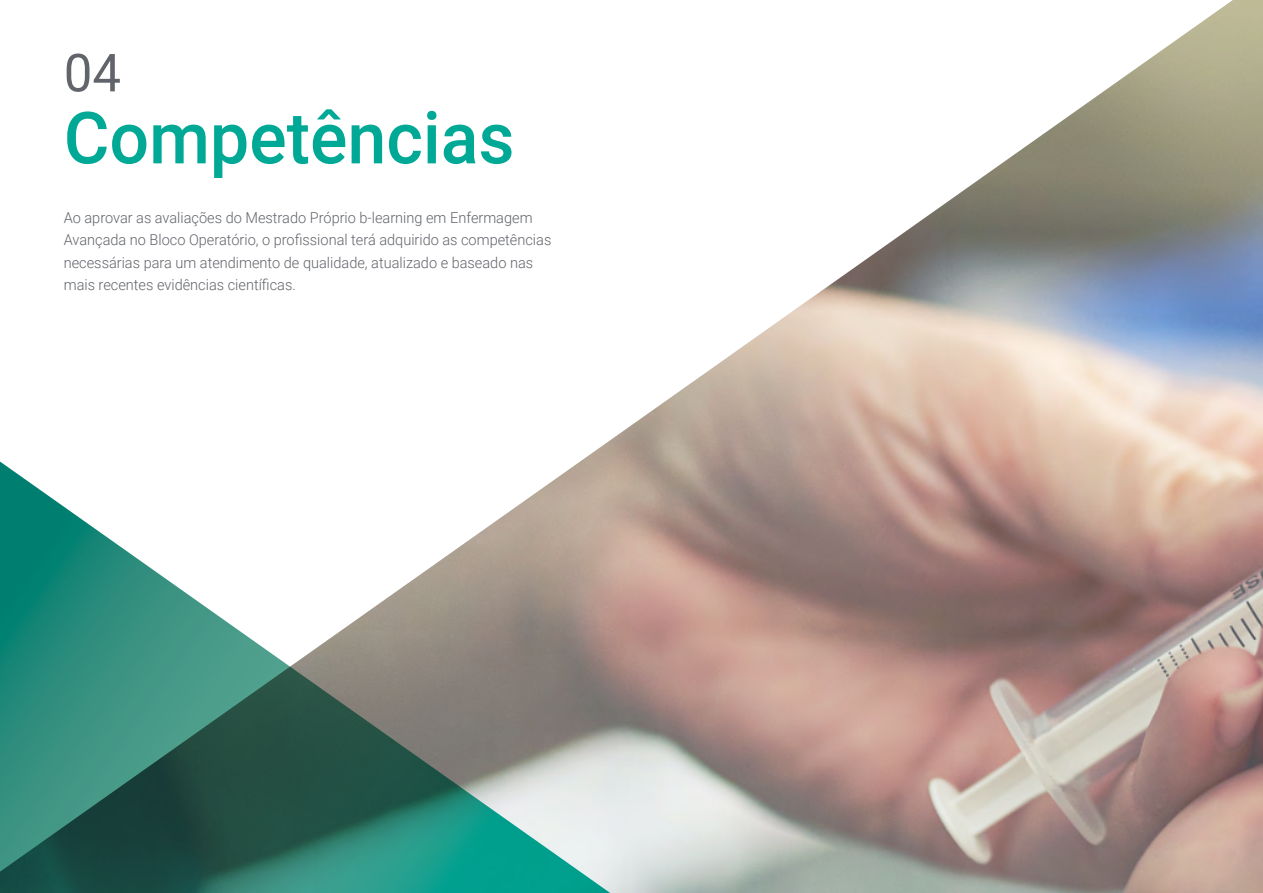
<style>
.page{position:relative;width:1263px;height:893px;background:#fff}
.page>*{position:absolute;margin:0;border:0;box-sizing:border-box;transform-origin:0 0}
.t1{font:500 72px "Roboto";color:#00a996}
.t2{font:52.5px "Roboto";color:#61646a}
.t3{font:300 15px/22.5px "Roboto";color:#61646a}
</style>
<div class="page">
<img style="left:602px;top:0;width:661px;height:893px">
<svg style="left:0;top:446px;width:640px;height:447px"></svg>
<h2 class="t2" style="left:64px;top:36px;width:59px">04</h2>
<h1 class="t1" style="left:64px;top:87px;width:452px">Competências</h1>
<p class="t3" style="left:64px;top:206px;width:489px">Ao aprovar as avaliações do Mestrado Próprio b-learning em Enfermagem Avançada no Bloco Operatório, o profissional terá adquirido as competências necessárias para um atendimento de qualidade, atualizado e baseado nas mais recentes evidências científicas.</p>
</div>
